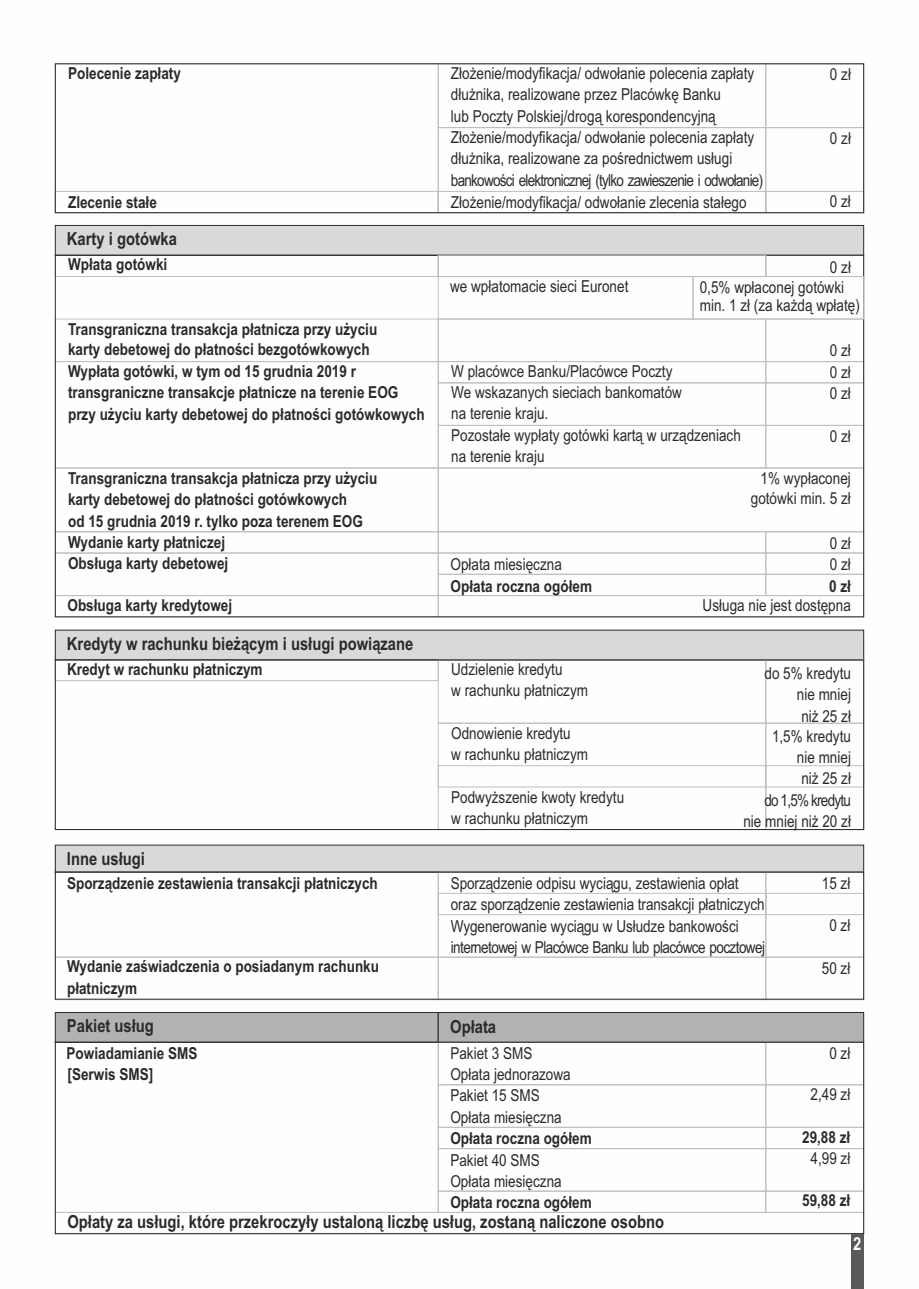
<style>
.page{position:relative;width:919px;height:1289px;background:#fff}
.page>*{position:absolute;margin:0;border:0;box-sizing:border-box;transform-origin:0 0}
.t1{font:700 18px "Arial Narrow";color:#2a2a2a}
.t2{font:700 18px "Arial Narrow";color:#fefefe}
.t3{font:16.5px/21.3px "Arial Narrow";color:#2a2a2a}
.t4{font:700 16.5px/21.3px "Arial Narrow";color:#2a2a2a}
</style>
<div class="page">
<div style="left:55px;top:659px;width:383px;height:22px;border:1px solid #bfbfbf"></div>
<div style="left:55px;top:254px;width:383px;height:23px;border:1px solid #bfbfbf"></div>
<div style="left:55px;top:630px;width:808px;height:29px;background:#d9d9d9"></div>
<svg style="left:55px;top:844px;width:808px;height:27px;background:#d3d3d3"></svg>
<div style="left:55px;top:225px;width:808px;height:30px;background:#d9d9d9"></div>
<div style="left:765px;top:127px;width:99px;height:86px;border:1px solid #bfbfbf"></div>
<div style="left:438px;top:191px;width:328px;height:22px;border:1px solid #bfbfbf"></div>
<div style="left:55px;top:191px;width:383px;height:22px;border:1px solid #bfbfbf"></div>
<div style="left:765px;top:191px;width:99px;height:22px;border:1px solid #bfbfbf"></div>
<div style="left:438px;top:893px;width:328px;height:64px;border:1px solid #bfbfbf"></div>
<div style="left:438px;top:871px;width:328px;height:44px;border:1px solid #bfbfbf"></div>
<div style="left:765px;top:871px;width:99px;height:44px;border:1px solid #bfbfbf"></div>
<div style="left:765px;top:893px;width:99px;height:64px;border:1px solid #bfbfbf"></div>
<div style="left:765px;top:956px;width:99px;height:44px;border:1px solid #bfbfbf"></div>
<div style="left:438px;top:956px;width:328px;height:44px;border:1px solid #bfbfbf"></div>
<div style="left:438px;top:319px;width:328px;height:43px;border:1px solid #bfbfbf"></div>
<div style="left:438px;top:361px;width:328px;height:22px;border:1px solid #bfbfbf"></div>
<div style="left:438px;top:382px;width:328px;height:44px;border:1px solid #bfbfbf"></div>
<div style="left:438px;top:467px;width:426px;height:65px;border:1px solid #bfbfbf"></div>
<div style="left:438px;top:531px;width:328px;height:22px;border:1px solid #bfbfbf"></div>
<div style="left:765px;top:531px;width:99px;height:22px;border:1px solid #bfbfbf"></div>
<div style="left:438px;top:552px;width:328px;height:22px;border:1px solid #bfbfbf"></div>
<div style="left:765px;top:552px;width:99px;height:22px;border:1px solid #bfbfbf"></div>
<div style="left:438px;top:574px;width:328px;height:22px;border:1px solid #bfbfbf"></div>
<div style="left:765px;top:574px;width:99px;height:22px;border:1px solid #bfbfbf"></div>
<div style="left:438px;top:595px;width:426px;height:22px;border:1px solid #bfbfbf"></div>
<div style="left:55px;top:956px;width:383px;height:44px;border:1px solid #bfbfbf"></div>
<div style="left:55px;top:319px;width:383px;height:43px;border:1px solid #bfbfbf"></div>
<div style="left:55px;top:361px;width:383px;height:107px;border:1px solid #bfbfbf"></div>
<div style="left:55px;top:467px;width:383px;height:65px;border:1px solid #bfbfbf"></div>
<div style="left:55px;top:531px;width:383px;height:22px;border:1px solid #bfbfbf"></div>
<div style="left:55px;top:552px;width:383px;height:44px;border:1px solid #bfbfbf"></div>
<div style="left:55px;top:595px;width:383px;height:22px;border:1px solid #bfbfbf"></div>
<div style="left:765px;top:319px;width:99px;height:43px;border:1px solid #bfbfbf"></div>
<div style="left:765px;top:361px;width:99px;height:22px;border:1px solid #bfbfbf"></div>
<div style="left:765px;top:382px;width:99px;height:44px;border:1px solid #bfbfbf"></div>
<div style="left:765px;top:425px;width:99px;height:43px;border:1px solid #bfbfbf"></div>
<div style="left:765px;top:659px;width:99px;height:64px;border:1px solid #bfbfbf"></div>
<div style="left:438px;top:722px;width:328px;height:65px;border:1px solid #bfbfbf"></div>
<div style="left:438px;top:765px;width:328px;height:65px;border:1px solid #bfbfbf"></div>
<div style="left:765px;top:722px;width:99px;height:65px;border:1px solid #bfbfbf"></div>
<div style="left:765px;top:765px;width:99px;height:65px;border:1px solid #bfbfbf"></div>
<div style="left:850px;top:1233px;width:13px;height:55px;background:#595959"></div>
<div style="left:438px;top:63px;width:328px;height:65px;border:1px solid #bfbfbf"></div>
<div style="left:765px;top:63px;width:99px;height:65px;border:1px solid #bfbfbf"></div>
<div style="left:55px;top:1012px;width:808px;height:30px;background:#b2b2b2"></div>
<div style="left:765px;top:1041px;width:99px;height:44px;border:1px solid #bfbfbf"></div>
<div style="left:438px;top:1084px;width:328px;height:43px;border:1px solid #bfbfbf"></div>
<div style="left:765px;top:1084px;width:99px;height:43px;border:1px solid #bfbfbf"></div>
<div style="left:55px;top:1211px;width:809px;height:22px;border:1px solid #bfbfbf"></div>
<div style="left:438px;top:1126px;width:328px;height:22px;border:1px solid #bfbfbf"></div>
<div style="left:438px;top:1148px;width:328px;height:43px;border:1px solid #bfbfbf"></div>
<div style="left:438px;top:1190px;width:328px;height:22px;border:1px solid #bfbfbf"></div>
<div style="left:765px;top:1126px;width:99px;height:22px;border:1px solid #bfbfbf"></div>
<div style="left:765px;top:1148px;width:99px;height:43px;border:1px solid #bfbfbf"></div>
<div style="left:765px;top:1190px;width:99px;height:22px;border:1px solid #bfbfbf"></div>
<div style="left:55px;top:64px;width:808px;height:149px;border:1px solid #2a2a2a"></div>
<div style="left:55px;top:659px;width:808px;height:170px;border:1px solid #2a2a2a"></div>
<div style="left:55px;top:871px;width:808px;height:128px;border:1px solid #2a2a2a"></div>
<div style="left:55px;top:1042px;width:808px;height:191px;border:1px solid #2a2a2a"></div>
<div style="left:438px;top:255px;width:328px;height:22px;border:1px solid #bfbfbf"></div>
<div style="left:438px;top:276px;width:255px;height:43px;border:1px solid #bfbfbf"></div>
<div style="left:692px;top:276px;width:172px;height:43px;border:1px solid #bfbfbf"></div>
<p class="t4" style="left:68px;top:64px;width:114px">Polecenie zapłaty</p>
<p class="t3" style="left:451px;top:64px;width:314px">Złożenie/modyfikacja/ odwołanie polecenia zapłaty dłużnika, realizowane przez Placówkę Banku<br>lub Poczty Polskiej/drogą korespondencyjną Złożenie/modyfikacja/ odwołanie polecenia zapłaty dłużnika, realizowane za pośrednictwem usługi bankowości elektronicznej (tylko zawieszenie i odwołanie)</p>
<p class="t3" style="left:829px;top:65px;width:23px">0 zł</p>
<p class="t3" style="left:829px;top:129px;width:23px">0 zł</p>
<p class="t4" style="left:68px;top:193px;width:90px">Zlecenie stałe</p>
<p class="t3" style="left:451px;top:193px;width:297px">Złożenie/modyfikacja/ odwołanie zlecenia stałego</p>
<p class="t1" style="left:67px;top:232px;width:111px">Karty i gotówka</p>
<p class="t4" style="left:68px;top:255px;width:101px">Wpłata gotówki</p>
<p class="t3" style="left:829px;top:192px;width:23px">0 zł</p>
<p class="t3" style="left:829px;top:258px;width:23px">0 zł</p>
<p class="t4" style="left:68px;top:319px;width:358px">Transgraniczna transakcja płatnicza przy użyciu<br>karty debetowej do płatności bezgotówkowych Wypłata gotówki, w tym od 15 grudnia 2019 r transgraniczne transakcje płatnicze na terenie EOG przy użyciu karty debetowej do płatności gotówkowych</p>
<p class="t4" style="left:68px;top:468px;width:311px">Transgraniczna transakcja płatnicza przy użyciu karty debetowej do płatności gotówkowych<br>od 15 grudnia 2019 r. tylko poza terenem EOG Wydanie karty płatniczej<br>Obsługa karty debetowej</p>
<p class="t4" style="left:67px;top:596px;width:166px">Obsługa karty kredytowej</p>
<p class="t1" style="left:67px;top:636px;width:348px">Kredyty w rachunku bieżącym i usługi powiązane</p>
<p class="t4" style="left:67px;top:660px;width:197px">Kredyt w rachunku płatniczym</p>
<p class="t1" style="left:67px;top:851px;width:79px">Inne usługi</p>
<p class="t4" style="left:67px;top:874px;width:312px">Sporządzenie zestawienia transakcji płatniczych</p>
<p class="t4" style="left:67px;top:956px;width:313px;line-height:21.8px">Wydanie zaświadczenia o posiadanym rachunku płatniczym</p>
<p class="t3" style="left:450px;top:277px;width:180px">we wpłatomacie sieci Euronet</p>
<p class="t3" style="left:699px;top:279px;width:162px;line-height:18.8px">0,5% wpłaconej gotówki min. 1 zł (za każdą wpłatę)</p>
<p class="t3" style="left:451px;top:362px;width:291px">W placówce Banku/Placówce Poczty<br>We wskazanych sieciach bankomatów<br>na terenie kraju.<br>Pozostałe wypłaty gotówki kartą w urządzeniach na terenie kraju</p>
<p class="t3" style="left:829px;top:341px;width:23px;text-align:justify">0 zł 0 zł 0 zł</p>
<p class="t3" style="left:829px;top:427px;width:23px">0 zł</p>
<p class="t3" style="left:750px;top:470px;width:102px;line-height:19.4px;text-align:center">1% wypłaconej gotówki min. 5 zł</p>
<p class="t3" style="left:829px;top:534px;width:23px">0 zł</p>
<p class="t3" style="left:450px;top:555px;width:113px">Opłata miesięczna</p>
<p class="t3" style="left:829px;top:555px;width:23px">0 zł</p>
<p class="t4" style="left:450px;top:577px;width:143px">Opłata roczna ogółem</p>
<p class="t4" style="left:829px;top:577px;width:23px">0 zł</p>
<p class="t3" style="left:702px;top:596px;width:150px">Usługa nie jest dostępna</p>
<p class="t3" style="left:451px;top:660px;width:138px">Udzielenie kredytu<br>w rachunku płatniczym</p>
<p class="t3" style="left:451px;top:724px;width:138px">Odnowienie kredytu<br>w rachunku płatniczym</p>
<p class="t3" style="left:451px;top:788px;width:174px">Podwyższenie kwoty kredytu w rachunku płatniczym</p>
<p class="t3" style="left:743px;top:664px;width:109px;text-align:right">do 5% kredytu nie mniej<br>niż 25 zł<br>1,5% kredytu<br>nie mniej<br>niż 25 zł<br>do 1,5% kredytu nie mniej niż 20 zł</p>
<p class="t3" style="left:451px;top:874px;width:316px">Sporządzenie odpisu wyciągu, zestawienia opłat oraz sporządzenie zestawienia transakcji płatniczych Wygenerowanie wyciągu w Usłudze bankowości internetowej w Placówce Banku lub placówce pocztowej</p>
<p class="t3" style="left:821px;top:873px;width:30px">15 zł</p>
<p class="t3" style="left:829px;top:916px;width:23px">0 zł</p>
<p class="t3" style="left:821px;top:958px;width:30px">50 zł</p>
<p class="t1" style="left:67px;top:1018px;width:88px">Pakiet usług</p>
<p class="t4" style="left:67px;top:1043px;width:132px">Powiadamianie SMS [Serwis SMS]</p>
<p class="t3" style="left:450px;top:1043px;width:122px">Pakiet 3 SMS<br>Opłata jednorazowa<br>Pakiet 15 SMS<br>Opłata miesięczna</p>
<p class="t4" style="left:450px;top:1129px;width:143px">Opłata roczna ogółem</p>
<p class="t3" style="left:450px;top:1150px;width:113px">Pakiet 40 SMS<br>Opłata miesięczna</p>
<p class="t4" style="left:450px;top:1193px;width:143px">Opłata roczna ogółem</p>
<p class="t1" style="left:450px;top:1019px;width:47px">Opłata</p>
<p class="t1" style="left:67px;top:1214px;width:598px">Opłaty za usługi, które przekroczyły ustaloną liczbę usług, zostaną naliczone osobno</p>
<p class="t3" style="left:829px;top:1043px;width:23px">0 zł</p>
<p class="t3" style="left:810px;top:1085px;width:41px">2,49 zł</p>
<p class="t4" style="left:802px;top:1127px;width:50px">29,88 zł</p>
<p class="t3" style="left:810px;top:1148px;width:41px">4,99 zł</p>
<p class="t4" style="left:802px;top:1191px;width:50px">59,88 zł</p>
<p class="t2" style="left:853px;top:1237px;width:10px">2</p>
</div>
